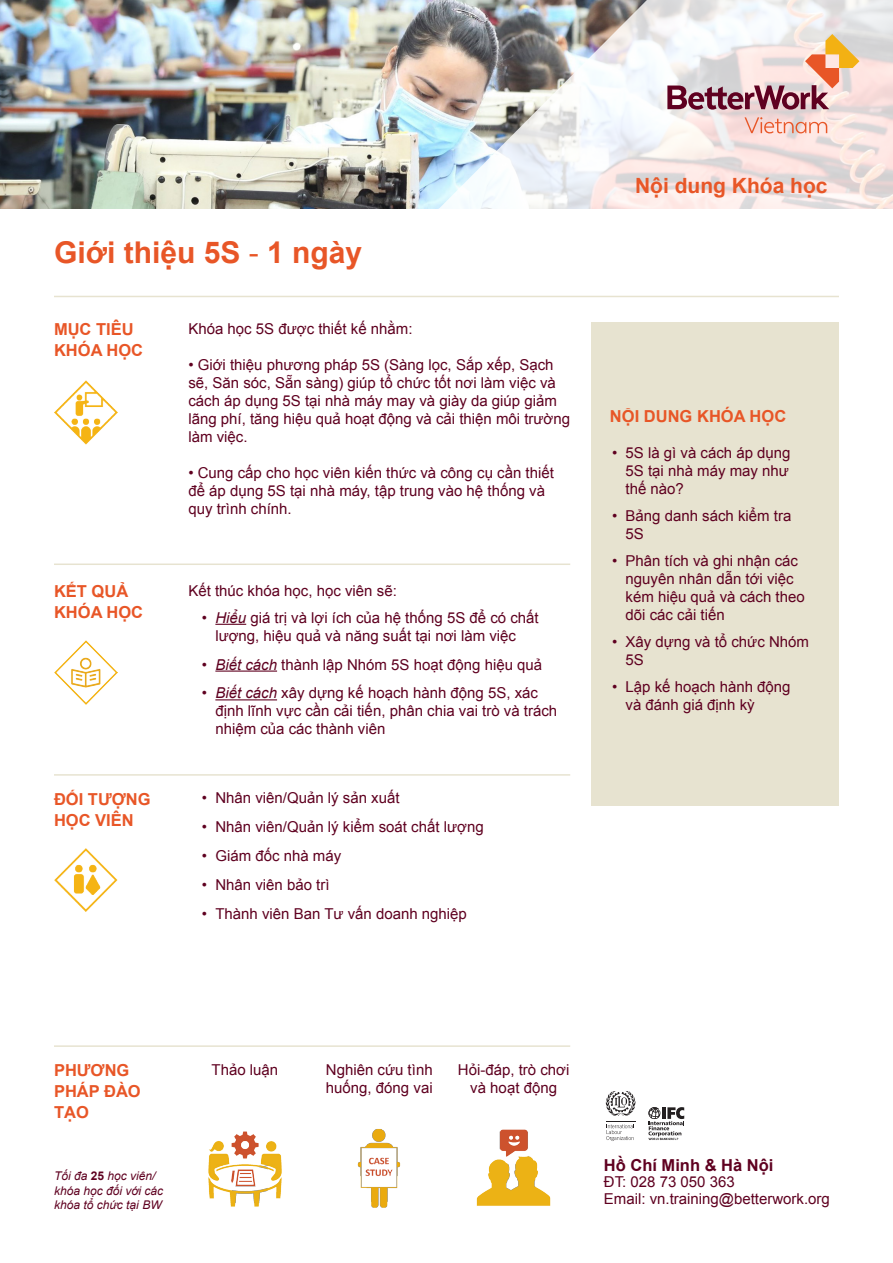
<style>
.page{position:relative;width:893px;height:1263px;background:#fff}
.page>*{position:absolute;margin:0;border:0;box-sizing:border-box;transform-origin:0 0}
.t1{font:700 30px "Arial";color:#e85627}
.t2{font:700 21px "Arial";color:#e85627}
.t3{font:700 16.5px/21px "Arial";color:#e85627}
.t4{font:700 16.5px "Arial";color:#5f0020}
.t5{font:15px/18px "Arial";color:#5f0020}
.t6{font:italic 12px/14.4px "Arial";color:#5f0020}
.s1{font-weight:400}
.s2{font-style:italic}
.s3{font-weight:700;font-style:normal}
</style>
<div class="page">
<img style="left:0;top:0;width:437px;height:209px">
<svg style="left:437px;top:0;width:456px;height:209px"></svg>
<svg style="left:667px;top:34px;width:192px;height:76px"></svg>
<svg style="left:744px;top:117px;width:83px;height:16px"></svg>
<div style="left:591px;top:323px;width:248px;height:483px;background:#e7e3d0"></div>
<hr style="left:215px;top:624px;width:31px;height:1px;background:#5f0020">
<hr style="left:215px;top:670px;width:62px;height:2px;background:#5f0020">
<hr style="left:215px;top:699px;width:62px;height:1px;background:#5f0020">
<hr style="left:54px;top:296px;width:785px;height:1px;background:#e7e3d0">
<hr style="left:54px;top:563px;width:516px;height:2px;background:#e7e3d0">
<hr style="left:54px;top:774px;width:516px;height:2px;background:#e7e3d0">
<hr style="left:54px;top:1045px;width:516px;height:2px;background:#e7e3d0">
<hr style="left:606px;top:1121px;width:30px;height:1px;background:#231f20">
<svg style="left:606px;top:1124px;width:28px;height:17px"></svg>
<svg style="left:606px;top:1091px;width:30px;height:25px"></svg>
<svg style="left:648px;top:1107px;width:36px;height:33px"></svg>
<img style="left:208px;top:1131px;width:74px;height:76px">
<img style="left:357px;top:1128px;width:44px;height:80px">
<img style="left:476px;top:1129px;width:75px;height:77px">
<img style="left:54px;top:380px;width:63px;height:64px">
<img style="left:54px;top:640px;width:64px;height:64px">
<img style="left:54px;top:848px;width:64px;height:63px">
<p class="t1" style="left:54px;top:233px;width:310px">Giới thiệu 5S <span class="s1">-</span> 1 ngày</p>
<p class="t3" style="left:54px;top:319px;width:91px">MỤC TIÊU<br>KHÓA HỌC</p>
<p class="t3" style="left:54px;top:581px;width:91px">KẾT QUẢ<br>KHÓA HỌC</p>
<p class="t5" style="left:188px;top:319px;width:226px">Khóa học 5S được thiết kế nhằm:</p>
<p class="t5" style="left:188px;top:355px;width:383px">• Giới thiệu phương pháp 5S (Sàng lọc, Sắp xếp, Sạch sẽ, Săn sóc, Sẵn sàng) giúp tổ chức tốt nơi làm việc và cách áp dụng 5S tại nhà máy may và giày da giúp giảm lãng phí, tăng hiệu quả hoạt động và cải thiện môi trường làm việc.</p>
<p class="t5" style="left:188px;top:463px;width:367px">• Cung cấp cho học viên kiến thức và công cụ cần thiết để áp dụng 5S tại nhà máy, tập trung vào hệ thống và quy trình chính.</p>
<p class="t5" style="left:188px;top:582px;width:210px">Kết thúc khóa học, học viên sẽ:</p>
<p class="t5" style="left:215px;top:609px;width:325px;text-indent:-14px">• <span class="s2">Hiểu</span> giá trị và lợi ích của hệ thống 5S để có chất lượng, hiệu quả và năng suất tại nơi làm việc</p>
<p class="t5" style="left:202px;top:655px;width:342px">• <span class="s2">Biết cách</span> thành lập Nhóm 5S hoạt động hiệu quả</p>
<p class="t5" style="left:215px;top:684px;width:343px;text-indent:-14px">• <span class="s2">Biết cách</span> xây dựng kế hoạch hành động 5S, xác định lĩnh vực cần cải tiến, phân chia vai trò và trách nhiệm của các thành viên</p>
<p class="t3" style="left:54px;top:789px;width:98px">ĐỐI TƯỢNG<br>HỌC VIÊN</p>
<p class="t5" style="left:202px;top:789px;width:199px">• Nhân viên/Quản lý sản xuất</p>
<p class="t5" style="left:202px;top:818px;width:283px">• Nhân viên/Quản lý kiểm soát chất lượng</p>
<p class="t5" style="left:202px;top:847px;width:141px">• Giám đốc nhà máy</p>
<p class="t5" style="left:202px;top:876px;width:129px">• Nhân viên bảo trì</p>
<p class="t5" style="left:202px;top:904px;width:267px">• Thành viên Ban Tư vấn doanh nghiệp</p>
<p class="t2" style="left:635px;top:171px;width:194px">Nội dung Khóa học</p>
<p class="t3" style="left:610px;top:406px;width:178px">NỘI DUNG KHÓA HỌC</p>
<p class="t5" style="left:625px;top:444px;width:167px;text-align:justify;text-indent:-14px">• 5S là gì và cách áp dụng 5S tại nhà máy may như thế nào?</p>
<p class="t5" style="left:625px;top:507px;width:167px;text-indent:-14px">• Bảng danh sách kiểm tra<br>5S</p>
<p class="t5" style="left:625px;top:552px;width:181px;text-indent:-14px">• Phân tích và ghi nhận các nguyên nhân dẫn tới việc kém hiệu quả và cách theo dõi các cải tiến</p>
<p class="t5" style="left:625px;top:633px;width:185px;text-indent:-14px">• Xây dựng và tổ chức Nhóm<br>5S</p>
<p class="t5" style="left:625px;top:678px;width:167px;text-indent:-14px">• Lập kế hoạch hành động và đánh giá định kỳ</p>
<p class="t3" style="left:54px;top:1060px;width:88px">PHƯƠNG<br>PHÁP ĐÀO<br>TẠO</p>
<p class="t6" style="left:54px;top:1169px;width:111px">Tối đa <span class="s3">25</span> học viên/ khóa học đối với các khóa tổ chức tại BW</p>
<p class="t5" style="left:212px;top:1060px;width:68px">Thảo luận</p>
<p class="t5" style="left:326px;top:1060px;width:108px">Nghiên cứu tình huống, đóng vai</p>
<p class="t5" style="left:458px;top:1060px;width:113px;text-align:center">Hỏi-đáp, trò chơi và hoạt động</p>
<p class="t4" style="left:604px;top:1154px;width:171px">Hồ Chí Minh &amp; Hà Nội</p>
<p class="t5" style="left:604px;top:1173px;width:132px">ĐT: 028 73 050 363</p>
<p class="t5" style="left:604px;top:1190px;width:228px">Email: vn.training@betterwork.org</p>
</div>
